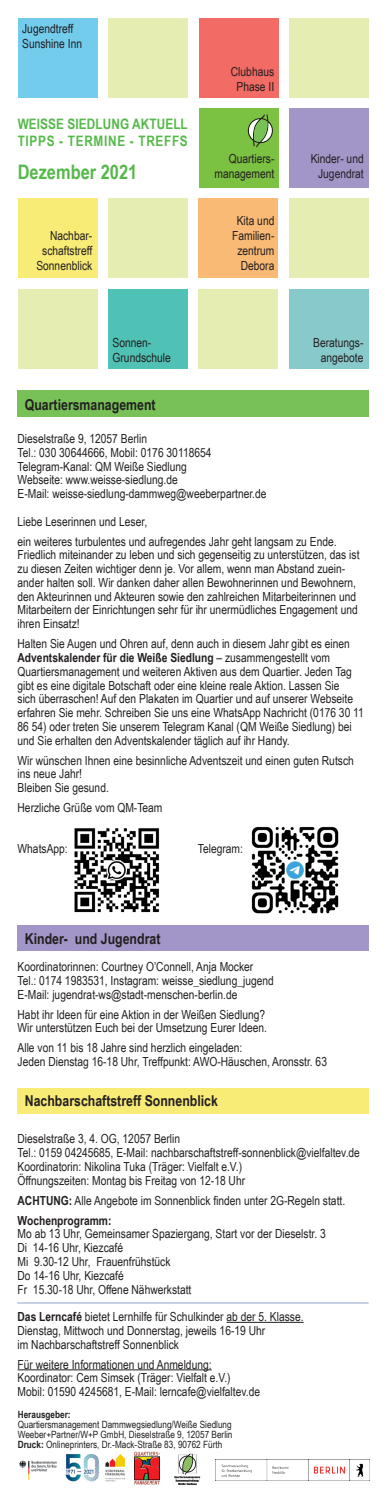
<style>
.page{position:relative;width:387px;height:1503px;background:#fff}
.page>*{position:absolute;margin:0;border:0;box-sizing:border-box;transform-origin:0 0}
.t1{font:700 20px "Arial Narrow";color:#55b94a}
.t2{font:700 15px "Arial Narrow";color:#231f20}
.t3{font:700 14.38px/17.2px "Arial Narrow";letter-spacing:.005em;color:#55b94a}
.t4{font:12.5px/13.8px "Arial Narrow";color:#231f20}
.t5{font:10px/10px "Arial Narrow";color:#231f20;text-align:justify}
.t6{font:700 10px "Arial Narrow";color:#231f20}
.s1{font-weight:700}
</style>
<div class="page">
<div style="left:18px;top:18px;width:79px;height:79px;background:#73ccec"></div>
<div style="left:198px;top:18px;width:80px;height:79px;background:#f26b64"></div>
<div style="left:108px;top:18px;width:80px;height:79px;background:#e5edb2"></div>
<div style="left:289px;top:18px;width:80px;height:79px;background:#e5edb2"></div>
<div style="left:198px;top:198px;width:80px;height:80px;background:#f9ba75"></div>
<div style="left:18px;top:198px;width:79px;height:80px;background:#f8eb76"></div>
<div style="left:108px;top:198px;width:80px;height:80px;background:#e5edb2"></div>
<div style="left:18px;top:289px;width:79px;height:80px;background:#e5edb2"></div>
<div style="left:289px;top:289px;width:80px;height:80px;background:#88cacc"></div>
<div style="left:289px;top:198px;width:80px;height:80px;background:#e5edb2"></div>
<div style="left:108px;top:289px;width:80px;height:80px;background:#50c1b5"></div>
<div style="left:289px;top:108px;width:80px;height:80px;background:#a296c8"></div>
<div style="left:198px;top:108px;width:80px;height:80px;background:#7bc142"></div>
<div style="left:198px;top:289px;width:80px;height:79px;background:#e5edb2"></div>
<img style="left:19px;top:1460px;width:38px;height:21px">
<img style="left:65px;top:1454px;width:60px;height:28px">
<img style="left:134px;top:1451px;width:25px;height:33px">
<img style="left:174px;top:1453px;width:26px;height:32px">
<img style="left:215px;top:1459px;width:154px;height:21px">
<svg style="left:247px;top:114px;width:25px;height:33px"></svg>
<hr style="left:226px;top:1321px;width:77px;height:1px;background:#231f20">
<hr style="left:18px;top:1369px;width:193px;height:1px;background:#231f20">
<div style="left:18px;top:1087px;width:351px;height:26px;background:#f8eb76"></div>
<div style="left:18px;top:925px;width:351px;height:26px;background:#a296c8"></div>
<img style="left:74px;top:828px;width:86px;height:85px">
<div style="left:18px;top:390px;width:351px;height:26px;background:#77c157"></div>
<hr style="left:17px;top:1302px;width:351px;height:1px;background:#a8b6d6">
<img style="left:251px;top:826px;width:87px;height:88px">
<p class="t4" style="left:22px;top:21px;width:61px;line-height:15px">Jugendtreff<br>Sunshine Inn</p>
<p class="t3" style="left:18px;top:115px;width:171px">WEISSE SIEDLUNG AKTUELL<br>TIPPS - TERMINE - TREFFS</p>
<h1 class="t1" style="left:18px;top:157px;width:121px">Dezember 2021</h1>
<p class="t4" style="left:36px;top:228px;width:57px;line-height:15px;text-align:right">Nachbar&shy;schaftstreff<br>Sonnenblick</p>
<p class="t4" style="left:112px;top:334px;width:60px;line-height:15px">Sonnen-<br>Grundschule</p>
<p class="t2" style="left:25px;top:393px;width:132px">Quartiersmanagement</p>
<p class="t4" style="left:230px;top:63px;width:45px;line-height:15px;text-align:center">Clubhaus<br>Phase II</p>
<p class="t4" style="left:214px;top:150px;width:61px;line-height:15px;text-align:right">Quartiers&shy;management</p>
<p class="t4" style="left:310px;top:150px;width:54px;line-height:15px;text-align:center">Kinder- und<br>Jugendrat</p>
<p class="t4" style="left:232px;top:213px;width:44px;line-height:15px;text-align:right">Kita und<br>Familien&shy;zentrum<br>Debora</p>
<p class="t4" style="left:313px;top:335px;width:52px;line-height:15px;text-align:center">Beratungs&shy;angebote</p>
<p class="t4" style="left:18px;top:431px;width:250px">Dieselstraße 9, 12057 Berlin<br>Tel.: 030 30644666, Mobil: 0176 30118654<br>Telegram-Kanal: QM Weiße Siedlung<br>Webseite: www.weisse-siedlung.de<br>E-Mail: weisse-siedlung-dammweg@weeberpartner.de</p>
<p class="t4" style="left:18px;top:511px;width:320px;line-height:20px">Liebe Leserinnen und Leser,<br>ein weiteres turbulentes und aufregendes Jahr geht langsam zu Ende.</p>
<p class="t4" style="left:18px;top:547px;width:343px">Friedlich miteinander zu leben und sich gegenseitig zu unterstützen, das ist zu diesen Zeiten wichtiger denn je. Vor allem, wenn man Abstand zuein&shy;ander halten soll. Wir danken daher allen Bewohnerinnen und Bewohnern, den Akteurinnen und Akteuren sowie den zahlreichen Mitarbeiterinnen und Mitarbeitern der Einrichtungen sehr für ihr unermüdliches Engagement und ihren Einsatz!</p>
<p class="t4" style="left:18px;top:636px;width:347px">Halten Sie Augen und Ohren auf, denn auch in diesem Jahr gibt es einen <span class="s1">Adventskalender für die Weiße Siedlung</span> – zusammengestellt vom Quartiersmanagement und weiteren Aktiven aus dem Quartier. Jeden Tag gibt es eine digitale Botschaft oder eine kleine reale Aktion. Lassen Sie<br>sich überraschen! Auf den Plakaten im Quartier und auf unserer Webseite erfahren Sie mehr. Schreiben Sie uns eine WhatsApp Nachricht (0176 30 11<br>86 54) oder treten Sie unserem Telegram Kanal (QM Weiße Siedlung) bei und Sie erhalten den Adventskalender täglich auf ihr Handy.</p>
<p class="t4" style="left:18px;top:752px;width:337px">Wir wünschen Ihnen eine besinnliche Adventszeit und einen guten Rutsch ins neue Jahr!<br>Bleiben Sie gesund.</p>
<p class="t4" style="left:18px;top:800px;width:146px">Herzliche Grüße vom QM-Team</p>
<p class="t4" style="left:18px;top:841px;width:52px">WhatsApp:</p>
<p class="t4" style="left:198px;top:841px;width:47px">Telegram:</p>
<p class="t2" style="left:25px;top:927px;width:137px">Kinder- und Jugendrat</p>
<p class="t4" style="left:18px;top:959px;width:257px">Koordinatorinnen: Courtney O’Connell, Anja Mocker<br>Tel.: 0174 1983531, Instagram: weisse_siedlung_jugend<br>E-Mail: jugendrat-ws@stadt-menschen-berlin.de</p>
<p class="t4" style="left:18px;top:1006px;width:250px">Habt ihr Ideen für eine Aktion in der Weißen Siedlung?<br>Wir unterstützen Euch bei der Umsetzung Eurer Ideen.</p>
<p class="t4" style="left:18px;top:1040px;width:310px">Alle von 11 bis 18 Jahre sind herzlich eingeladen:<br>Jeden Dienstag 16-18 Uhr, Treffpunkt: AWO-Häuschen, Aronsstr. 63</p>
<p class="t2" style="left:25px;top:1089px;width:194px">Nachbarschaftstreff Sonnenblick</p>
<p class="t4" style="left:18px;top:1131px;width:343px">Dieselstraße 3, 4. OG, 12057 Berlin<br>Tel.: 0159 04245685, E-Mail: nachbarschaftstreff-sonnenblick@vielfaltev.de Koordinatorin: Nikolina Tuka (Träger: Vielfalt e.V.)<br>Öffnungszeiten: Montag bis Freitag von 12-18 Uhr</p>
<p class="t4" style="left:18px;top:1189px;width:329px;line-height:20px"><span class="s1">ACHTUNG:</span> Alle Angebote im Sonnenblick finden unter 2G-Regeln statt.<br><span class="s1">Wochenprogramm:</span></p>
<p class="t4" style="left:18px;top:1226px;width:309px">Mo ab 13 Uhr, Gemeinsamer Spaziergang, Start vor der Dieselstr. 3<br>Di 14-16 Uhr, Kiezcafé<br>Mi 9.30-12 Uhr, Frauenfrühstück<br>Do 14-16 Uhr, Kiezcafé<br>Fr 15.30-18 Uhr, Offene Nähwerkstatt</p>
<p class="t4" style="left:18px;top:1309px;width:287px"><span class="s1">Das Lerncafé</span> bietet Lernhilfe für Schulkinder ab der 5. Klasse.<br>Dienstag, Mittwoch und Donnerstag, jeweils 16-19 Uhr<br>im Nachbarschaftstreff Sonnenblick</p>
<p class="t4" style="left:18px;top:1356px;width:244px">Für weitere Informationen und Anmeldung:<br>Koordinator: Cem Simsek (Träger: Vielfalt e.V.)<br>Mobil: 01590 4245681, E-Mail: lerncafe@vielfaltev.de</p>
<p class="t6" style="left:18px;top:1406px;width:54px">Herausgeber:</p>
<p class="t5" style="left:18px;top:1419px;width:216px">Quartiersmanagement Dammwegsiedlung/Weiße Siedlung Weeber+Partner/W+P GmbH, Dieselstraße 9, 12057 Berlin <span class="s1">Druck:</span> Onlineprinters, Dr.-Mack-Straße 83, 90762 Fürth</p>
</div>
